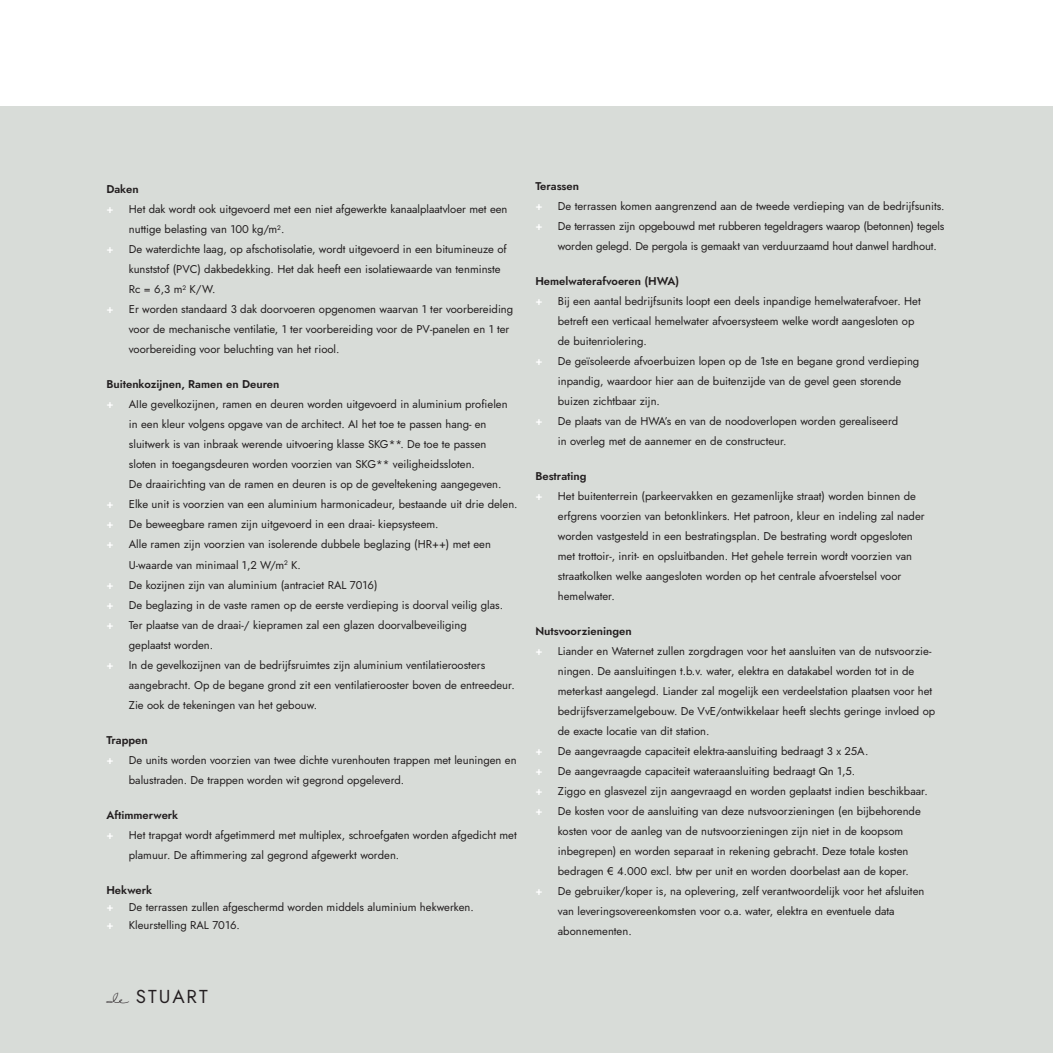
<style>
.page{position:relative;width:1053px;height:1053px;background:#fff}
.page>*{position:absolute;margin:0;border:0;box-sizing:border-box;transform-origin:0 0}
.t1{font:18.75px "Jost";letter-spacing:.1em;color:#231f20}
.t2{font:11.25px/20px "Jost";color:#231f20}
.Alineastijl_8{font:600 11.25px "Jost";color:#231f20}
.t3{font:500 11.25px "Jost";color:#fff}
.s1{font-family:"Good Karmademo"}
</style>
<div class="page">
<div style="left:0;top:106px;width:1052px;height:946px;background:#d8dcd8"></div>
<p class="Alineastijl_8" style="left:106px;top:182px;width:34px">Daken</p>
<p class="t3" style="left:106px;top:202px;width:9px">+</p>
<p class="t2" style="left:129px;top:199px;width:380px">Het dak wordt ook uitgevoerd met een niet afgewerkte kanaalplaatvloer met een nuttige belasting van 100 kg/m<sup>2</sup>.</p>
<p class="t3" style="left:106px;top:242px;width:9px">+</p>
<p class="t2" style="left:129px;top:239px;width:379px">De waterdichte laag, op afschotisolatie, wordt uitgevoerd in een bitumineuze of kunststof (PVC) dakbedekking. Het dak heeft een isolatiewaarde van tenminste<br>Rc = 6,3 m<sup>2</sup> K/W.</p>
<p class="t3" style="left:106px;top:302px;width:9px">+</p>
<p class="t2" style="left:129px;top:299px;width:386px">Er worden standaard 3 dak doorvoeren opgenomen waarvan 1 ter voorbereiding voor de mechanische ventilatie, 1 ter voorbereiding voor de PV-panelen en 1 ter voorbereiding voor beluchting van het riool.</p>
<p class="Alineastijl_8" style="left:106px;top:377px;width:174px">Buitenkozijnen, Ramen en Deuren</p>
<p class="t3" style="left:106px;top:397px;width:9px">+</p>
<p class="t2" style="left:129px;top:394px;width:380px">AIIe gevelkozijnen, ramen en deuren worden uitgevoerd in aluminium profielen in een kleur volgens opgave van de architect. AI het toe te passen hang- en sluitwerk is van inbraak werende uitvoering klasse SKG**. De toe te passen sloten in toegangsdeuren worden voorzien van SKG** veiligheidssloten.<br>De draairichting van de ramen en deuren is op de geveltekening aangegeven.</p>
<p class="t3" style="left:106px;top:497px;width:9px">+</p>
<p class="t2" style="left:129px;top:494px;width:390px">Elke unit is voorzien van een aluminium harmonicadeur, bestaande uit drie delen.</p>
<p class="t3" style="left:106px;top:517px;width:9px">+</p>
<p class="t2" style="left:129px;top:514px;width:311px">De beweegbare ramen zijn uitgevoerd in een draai- kiepsysteem.</p>
<p class="t3" style="left:106px;top:537px;width:9px">+</p>
<p class="t2" style="left:129px;top:534px;width:363px">Alle ramen zijn voorzien van isolerende dubbele beglazing (HR++) met een<br>U-waarde van minimaal 1,2 W/m<sup>2</sup> K.</p>
<p class="t3" style="left:106px;top:577px;width:9px">+</p>
<p class="t2" style="left:129px;top:574px;width:250px">De kozijnen zijn van aluminium (antraciet RAL 7016)</p>
<p class="t3" style="left:106px;top:597px;width:9px">+</p>
<p class="t2" style="left:129px;top:594px;width:376px">De beglazing in de vaste ramen op de eerste verdieping is doorval veilig glas.</p>
<p class="t3" style="left:106px;top:617px;width:9px">+</p>
<p class="t2" style="left:129px;top:614px;width:339px">Ter plaatse van de draai-/ kiepramen zal een glazen doorvalbeveiliging geplaatst worden.</p>
<p class="t3" style="left:106px;top:657px;width:9px">+</p>
<p class="t2" style="left:129px;top:654px;width:387px">In de gevelkozijnen van de bedrijfsruimtes zijn aluminium ventilatieroosters aangebracht. Op de begane grond zit een ventilatierooster boven de entreedeur.<br>Zie ook de tekeningen van het gebouw.</p>
<p class="Alineastijl_8" style="left:106px;top:732px;width:43px">Trappen</p>
<p class="t3" style="left:106px;top:752px;width:9px">+</p>
<p class="t2" style="left:129px;top:749px;width:389px">De units worden voorzien van twee dichte vurenhouten trappen met leuningen en balustraden. De trappen worden wit gegrond opgeleverd.</p>
<p class="Alineastijl_8" style="left:106px;top:807px;width:73px">Aftimmerwerk</p>
<p class="t3" style="left:106px;top:827px;width:9px">+</p>
<p class="t2" style="left:129px;top:824px;width:389px">Het trapgat wordt afgetimmerd met multiplex, schroefgaten worden afgedicht met plamuur. De aftimmering zal gegrond afgewerkt worden.</p>
<p class="Alineastijl_8" style="left:106px;top:882px;width:47px">Hekwerk</p>
<p class="t3" style="left:106px;top:899px;width:9px">+</p>
<p class="t2" style="left:129px;top:897px;width:346px">De terrassen zullen afgeschermd worden middels aluminium hekwerken.</p>
<p class="t3" style="left:106px;top:917px;width:9px">+</p>
<p class="t2" style="left:129px;top:914px;width:113px">Kleurstelling RAL 7016.</p>
<p class="Alineastijl_8" style="left:535px;top:178px;width:45px">Terassen</p>
<p class="t3" style="left:535px;top:198px;width:9px">+</p>
<p class="t2" style="left:558px;top:196px;width:388px">De terrassen komen aangrenzend aan de tweede verdieping van de bedrijfsunits.</p>
<p class="t3" style="left:535px;top:218px;width:9px">+</p>
<p class="t2" style="left:558px;top:216px;width:388px">De terrassen zijn opgebouwd met rubberen tegeldragers waarop (betonnen) tegels worden gelegd. De pergola is gemaakt van verduurzaamd hout danwel hardhout.</p>
<p class="Alineastijl_8" style="left:535px;top:273px;width:145px">Hemelwaterafvoeren (HWA)</p>
<p class="t3" style="left:535px;top:293px;width:9px">+</p>
<p class="t2" style="left:558px;top:291px;width:364px">Bij een aantal bedrijfsunits loopt een deels inpandige hemelwaterafvoer. Het betreft een verticaal hemelwater afvoersysteem welke wordt aangesloten op de buitenriolering.</p>
<p class="t3" style="left:535px;top:353px;width:9px">+</p>
<p class="t2" style="left:558px;top:351px;width:363px">De geïsoleerde afvoerbuizen lopen op de 1ste en begane grond verdieping inpandig, waardoor hier aan de buitenzijde van de gevel geen storende buizen zichtbaar zijn.</p>
<p class="t3" style="left:535px;top:413px;width:9px">+</p>
<p class="t2" style="left:558px;top:411px;width:342px">De plaats van de HWA’s en van de noodoverlopen worden gerealiseerd in overleg met de aannemer en de constructeur.</p>
<p class="Alineastijl_8" style="left:535px;top:468px;width:53px">Bestrating</p>
<p class="t3" style="left:535px;top:488px;width:9px">+</p>
<p class="t2" style="left:558px;top:486px;width:368px">Het buitenterrein (parkeervakken en gezamenlijke straat) worden binnen de erfgrens voorzien van betonklinkers. Het patroon, kleur en indeling zal nader worden vastgesteld in een bestratingsplan. De bestrating wordt opgesloten met trottoir-, inrit- en opsluitbanden. Het gehele terrein wordt voorzien van straatkolken welke aangesloten worden op het centrale afvoerstelsel voor hemelwater.</p>
<p class="Alineastijl_8" style="left:535px;top:623px;width:98px">Nutsvoorzieningen</p>
<p class="t3" style="left:535px;top:643px;width:9px">+</p>
<p class="t2" style="left:558px;top:641px;width:379px">Liander en Waternet zullen zorgdragen voor het aansluiten van de nutsvoorzie&shy;ningen. De aansluitingen t.b.v. water, elektra en datakabel worden tot in de meterkast aangelegd. Liander zal mogelijk een verdeelstation plaatsen voor het bedrijfsverzamelgebouw. De VvE/ontwikkelaar heeft slechts geringe invloed op de exacte locatie van dit station.</p>
<p class="t3" style="left:535px;top:743px;width:9px">+</p>
<p class="t2" style="left:558px;top:741px;width:312px">De aangevraagde capaciteit elektra-aansluiting bedraagt 3 x 25A.</p>
<p class="t3" style="left:535px;top:763px;width:9px">+</p>
<p class="t2" style="left:558px;top:761px;width:299px">De aangevraagde capaciteit wateraansluiting bedraagt Qn 1,5.</p>
<p class="t3" style="left:535px;top:783px;width:9px">+</p>
<p class="t2" style="left:558px;top:781px;width:371px">Ziggo en glasvezel zijn aangevraagd en worden geplaatst indien beschikbaar.</p>
<p class="t3" style="left:535px;top:803px;width:9px">+</p>
<p class="t2" style="left:558px;top:801px;width:364px">De kosten voor de aansluiting van deze nutsvoorzieningen (en bijbehorende kosten voor de aanleg van de nutsvoorzieningen zijn niet in de koopsom inbegrepen) en worden separaat in rekening gebracht. Deze totale kosten bedragen € 4.000 excl. btw per unit en worden doorbelast aan de koper.</p>
<p class="t3" style="left:535px;top:883px;width:9px">+</p>
<p class="t2" style="left:558px;top:881px;width:368px">De gebruiker/koper is, na oplevering, zelf verantwoordelijk voor het afsluiten van leveringsovereenkomsten voor o.a. water, elektra en eventuele data abonnementen.</p>
<h1 class="t1" style="left:106px;top:983px;width:103px"><span class="s1">de</span> STUART</h1>
</div>
